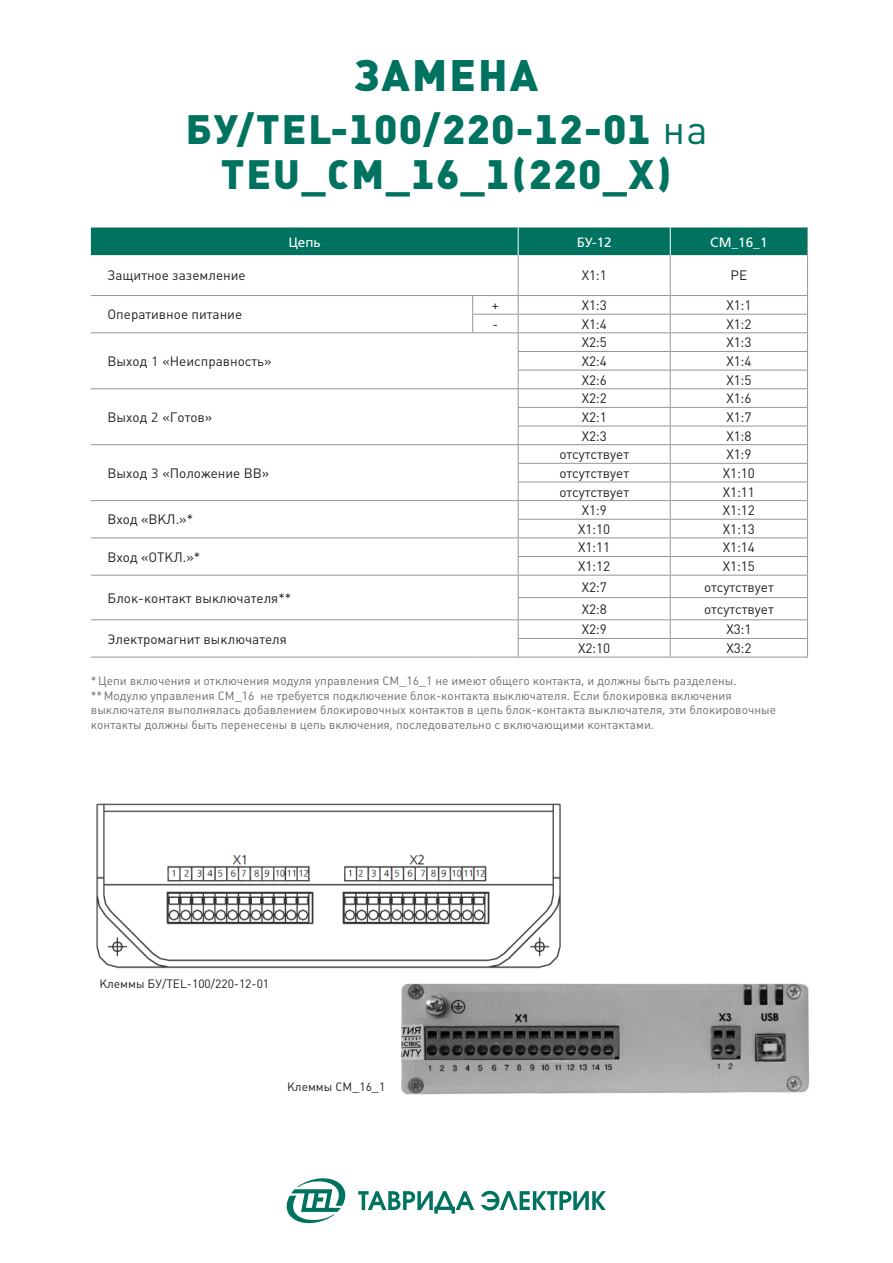
<style>
.page{position:relative;width:893px;height:1263px;background:#fff}
.page>*{position:absolute;margin:0;border:0;box-sizing:border-box;transform-origin:0 0}
.ЗАМЕНА{font:900 43.5px "Plumb";letter-spacing:.05em;color:#007360}
.НАЗВАНИЕ{font:900 40.5px/45px "Plumb";letter-spacing:.03em;color:#007360;text-align:center}
.ТЕКСТ_ВНУТРИ_ТАБЛИЦЫ{font:13.5px "Plumb";color:#231f20}
.ЗАГОЛОВОК_В_ТАБЛИЦЕ{font:13.5px "Free Set C";color:#fff}
.СНОСКИ{font:12px/14.4px "Plumb";color:#6c6d70}
.ТЕКСТ_ВНУТРИ_ТАБЛИЦЫ-2{font:12px "Plumb";color:#231f20}
.s1{font-weight:400}
.s2{font-family:"Frutiger LT Std";font-weight:300}
</style>
<div class="page">
<img style="left:96px;top:803px;width:465px;height:166px">
<hr style="left:518px;top:255px;width:1px;height:40px;background:#939598">
<hr style="left:670px;top:255px;width:1px;height:40px;background:#939598">
<hr style="left:807px;top:255px;width:1px;height:40px;background:#939598">
<hr style="left:91px;top:295px;width:382px;height:1px;background:#939598">
<hr style="left:473px;top:295px;width:45px;height:1px;background:#939598">
<hr style="left:518px;top:295px;width:152px;height:1px;background:#939598">
<hr style="left:670px;top:295px;width:138px;height:1px;background:#939598">
<hr style="left:472px;top:314px;width:46px;height:1px;background:#939598">
<svg style="left:472px;top:296px;width:1px;height:36px"></svg>
<hr style="left:518px;top:314px;width:152px;height:1px;background:#939598">
<hr style="left:670px;top:314px;width:138px;height:1px;background:#939598">
<hr style="left:91px;top:332px;width:382px;height:1px;background:#939598">
<hr style="left:473px;top:332px;width:45px;height:1px;background:#939598">
<hr style="left:518px;top:332px;width:152px;height:1px;background:#939598">
<hr style="left:670px;top:332px;width:138px;height:1px;background:#939598">
<hr style="left:518px;top:351px;width:152px;height:1px;background:#939598">
<hr style="left:670px;top:351px;width:138px;height:1px;background:#939598">
<hr style="left:518px;top:370px;width:152px;height:1px;background:#939598">
<hr style="left:670px;top:370px;width:138px;height:1px;background:#939598">
<hr style="left:91px;top:388px;width:382px;height:1px;background:#939598">
<hr style="left:473px;top:388px;width:45px;height:1px;background:#939598">
<hr style="left:518px;top:388px;width:152px;height:1px;background:#939598">
<hr style="left:670px;top:388px;width:138px;height:1px;background:#939598">
<hr style="left:518px;top:407px;width:152px;height:1px;background:#939598">
<hr style="left:670px;top:407px;width:138px;height:1px;background:#939598">
<hr style="left:518px;top:426px;width:152px;height:1px;background:#939598">
<hr style="left:670px;top:426px;width:138px;height:1px;background:#939598">
<hr style="left:91px;top:444px;width:382px;height:1px;background:#939598">
<hr style="left:473px;top:444px;width:45px;height:1px;background:#939598">
<hr style="left:518px;top:444px;width:152px;height:1px;background:#939598">
<hr style="left:670px;top:444px;width:138px;height:1px;background:#939598">
<hr style="left:518px;top:463px;width:152px;height:1px;background:#939598">
<hr style="left:670px;top:463px;width:138px;height:1px;background:#939598">
<hr style="left:518px;top:482px;width:152px;height:1px;background:#939598">
<hr style="left:670px;top:482px;width:138px;height:1px;background:#939598">
<hr style="left:91px;top:500px;width:382px;height:1px;background:#939598">
<hr style="left:473px;top:500px;width:45px;height:1px;background:#939598">
<hr style="left:518px;top:500px;width:152px;height:1px;background:#939598">
<hr style="left:670px;top:500px;width:138px;height:1px;background:#939598">
<hr style="left:518px;top:519px;width:152px;height:1px;background:#939598">
<hr style="left:670px;top:519px;width:138px;height:1px;background:#939598">
<hr style="left:91px;top:537px;width:382px;height:1px;background:#939598">
<hr style="left:473px;top:537px;width:45px;height:1px;background:#939598">
<hr style="left:518px;top:537px;width:152px;height:1px;background:#939598">
<hr style="left:670px;top:537px;width:138px;height:1px;background:#939598">
<hr style="left:518px;top:556px;width:152px;height:1px;background:#939598">
<hr style="left:670px;top:556px;width:138px;height:1px;background:#939598">
<hr style="left:91px;top:575px;width:382px;height:1px;background:#939598">
<hr style="left:473px;top:575px;width:45px;height:1px;background:#939598">
<hr style="left:518px;top:575px;width:152px;height:1px;background:#939598">
<hr style="left:670px;top:575px;width:138px;height:1px;background:#939598">
<hr style="left:518px;top:597px;width:152px;height:1px;background:#939598">
<hr style="left:670px;top:597px;width:138px;height:1px;background:#939598">
<hr style="left:91px;top:619px;width:382px;height:1px;background:#939598">
<hr style="left:473px;top:619px;width:45px;height:1px;background:#939598">
<hr style="left:91px;top:657px;width:382px;height:1px;background:#939598">
<hr style="left:473px;top:657px;width:45px;height:1px;background:#939598">
<hr style="left:518px;top:619px;width:152px;height:1px;background:#939598">
<hr style="left:670px;top:619px;width:138px;height:1px;background:#939598">
<hr style="left:518px;top:638px;width:152px;height:1px;background:#939598">
<svg style="left:518px;top:296px;width:1px;height:361px"></svg>
<hr style="left:670px;top:638px;width:138px;height:1px;background:#939598">
<svg style="left:670px;top:296px;width:1px;height:361px"></svg>
<svg style="left:807px;top:296px;width:1px;height:361px"></svg>
<hr style="left:518px;top:657px;width:152px;height:1px;background:#939598">
<hr style="left:670px;top:657px;width:138px;height:1px;background:#939598">
<div style="left:91px;top:227px;width:717px;height:28px;background:#007360"></div>
<img style="left:402px;top:983px;width:407px;height:112px">
<svg style="left:286px;top:1178px;width:320px;height:46px"></svg>
<p class="ЗАМЕНА" style="left:355px;top:46px;width:185px">ЗАМЕНА</p>
<p class="НАЗВАНИЕ" style="left:186px;top:105px;width:523px">БУ/TEL-100/220-12-01 <span class="s1">на<br></span>TEU_СМ_16_1(220_Х)</p>
<p class="ЗАГОЛОВОК_В_ТАБЛИЦЕ" style="left:288px;top:234px;width:34px">Цепь</p>
<p class="ЗАГОЛОВОК_В_ТАБЛИЦЕ" style="left:577px;top:234px;width:36px">БУ-12</p>
<p class="ЗАГОЛОВОК_В_ТАБЛИЦЕ" style="left:710px;top:234px;width:59px">CM_16_1</p>
<p class="ТЕКСТ_ВНУТРИ_ТАБЛИЦЫ" style="left:107px;top:268px;width:140px">Защитное заземление</p>
<p class="ТЕКСТ_ВНУТРИ_ТАБЛИЦЫ" style="left:582px;top:268px;width:27px">X1:1</p>
<p class="ТЕКСТ_ВНУТРИ_ТАБЛИЦЫ" style="left:731px;top:268px;width:18px">PE</p>
<p class="ТЕКСТ_ВНУТРИ_ТАБЛИЦЫ" style="left:107px;top:307px;width:136px">Оперативное питание</p>
<p class="ТЕКСТ_ВНУТРИ_ТАБЛИЦЫ" style="left:492px;top:298px;width:9px">+</p>
<p class="ТЕКСТ_ВНУТРИ_ТАБЛИЦЫ" style="left:582px;top:298px;width:27px">X1:3</p>
<p class="ТЕКСТ_ВНУТРИ_ТАБЛИЦЫ" style="left:726px;top:298px;width:27px">X1:1</p>
<p class="ТЕКСТ_ВНУТРИ_ТАБЛИЦЫ" style="left:493px;top:316px;width:7px">-</p>
<p class="ТЕКСТ_ВНУТРИ_ТАБЛИЦЫ" style="left:582px;top:316px;width:27px">X1:4</p>
<p class="ТЕКСТ_ВНУТРИ_ТАБЛИЦЫ" style="left:726px;top:316px;width:27px">X1:2</p>
<p class="ТЕКСТ_ВНУТРИ_ТАБЛИЦЫ" style="left:107px;top:353px;width:165px">Выход <span class="s2">1</span> «Неисправность»</p>
<p class="ТЕКСТ_ВНУТРИ_ТАБЛИЦЫ" style="left:107px;top:409px;width:106px">Выход <span class="s2">2</span> «Готов»</p>
<p class="ТЕКСТ_ВНУТРИ_ТАБЛИЦЫ" style="left:107px;top:465px;width:163px">Выход <span class="s2">3</span> «Положение ВВ»</p>
<p class="ТЕКСТ_ВНУТРИ_ТАБЛИЦЫ" style="left:107px;top:512px;width:87px">Вход «ВКЛ.»*</p>
<p class="ТЕКСТ_ВНУТРИ_ТАБЛИЦЫ" style="left:107px;top:549px;width:94px">Вход «ОТКЛ.»*</p>
<p class="ТЕКСТ_ВНУТРИ_ТАБЛИЦЫ" style="left:107px;top:590px;width:185px">Блок-контакт выключателя**</p>
<p class="ТЕКСТ_ВНУТРИ_ТАБЛИЦЫ" style="left:107px;top:631px;width:181px">Электромагнит выключателя</p>
<p class="ТЕКСТ_ВНУТРИ_ТАБЛИЦЫ" style="left:582px;top:335px;width:27px">X2:5</p>
<p class="ТЕКСТ_ВНУТРИ_ТАБЛИЦЫ" style="left:726px;top:335px;width:27px">X1:3</p>
<p class="ТЕКСТ_ВНУТРИ_ТАБЛИЦЫ" style="left:582px;top:353px;width:27px">X2:4</p>
<p class="ТЕКСТ_ВНУТРИ_ТАБЛИЦЫ" style="left:726px;top:353px;width:27px">X1:4</p>
<p class="ТЕКСТ_ВНУТРИ_ТАБЛИЦЫ" style="left:582px;top:372px;width:27px">X2:6</p>
<p class="ТЕКСТ_ВНУТРИ_ТАБЛИЦЫ" style="left:726px;top:372px;width:27px">X1:5</p>
<p class="ТЕКСТ_ВНУТРИ_ТАБЛИЦЫ" style="left:582px;top:391px;width:27px">X2:2</p>
<p class="ТЕКСТ_ВНУТРИ_ТАБЛИЦЫ" style="left:726px;top:391px;width:27px">X1:6</p>
<p class="ТЕКСТ_ВНУТРИ_ТАБЛИЦЫ" style="left:582px;top:409px;width:27px">X2:1</p>
<p class="ТЕКСТ_ВНУТРИ_ТАБЛИЦЫ" style="left:726px;top:409px;width:27px">X1:7</p>
<p class="ТЕКСТ_ВНУТРИ_ТАБЛИЦЫ" style="left:582px;top:428px;width:27px">X2:3</p>
<p class="ТЕКСТ_ВНУТРИ_ТАБЛИЦЫ" style="left:726px;top:428px;width:27px">X1:8</p>
<p class="ТЕКСТ_ВНУТРИ_ТАБЛИЦЫ" style="left:559px;top:447px;width:71px">отсутствует</p>
<p class="ТЕКСТ_ВНУТРИ_ТАБЛИЦЫ" style="left:726px;top:447px;width:27px">X1:9</p>
<p class="ТЕКСТ_ВНУТРИ_ТАБЛИЦЫ" style="left:559px;top:465px;width:71px">отсутствует</p>
<p class="ТЕКСТ_ВНУТРИ_ТАБЛИЦЫ" style="left:723px;top:465px;width:34px">X1:10</p>
<p class="ТЕКСТ_ВНУТРИ_ТАБЛИЦЫ" style="left:559px;top:484px;width:71px">отсутствует</p>
<p class="ТЕКСТ_ВНУТРИ_ТАБЛИЦЫ" style="left:723px;top:484px;width:34px">X1:11</p>
<p class="ТЕКСТ_ВНУТРИ_ТАБЛИЦЫ" style="left:582px;top:503px;width:27px">X1:9</p>
<p class="ТЕКСТ_ВНУТРИ_ТАБЛИЦЫ" style="left:723px;top:503px;width:34px">X1:12</p>
<p class="ТЕКСТ_ВНУТРИ_ТАБЛИЦЫ" style="left:578px;top:521px;width:34px">X1:10</p>
<p class="ТЕКСТ_ВНУТРИ_ТАБЛИЦЫ" style="left:723px;top:521px;width:34px">X1:13</p>
<p class="ТЕКСТ_ВНУТРИ_ТАБЛИЦЫ" style="left:578px;top:540px;width:34px">X1:11</p>
<p class="ТЕКСТ_ВНУТРИ_ТАБЛИЦЫ" style="left:723px;top:540px;width:34px">X1:14</p>
<p class="ТЕКСТ_ВНУТРИ_ТАБЛИЦЫ" style="left:578px;top:558px;width:34px">X1:12</p>
<p class="ТЕКСТ_ВНУТРИ_ТАБЛИЦЫ" style="left:723px;top:558px;width:34px">X1:15</p>
<p class="ТЕКСТ_ВНУТРИ_ТАБЛИЦЫ" style="left:582px;top:579px;width:27px">X2:7</p>
<p class="ТЕКСТ_ВНУТРИ_ТАБЛИЦЫ" style="left:704px;top:579px;width:71px">отсутствует</p>
<p class="ТЕКСТ_ВНУТРИ_ТАБЛИЦЫ" style="left:582px;top:601px;width:27px">X2:8</p>
<p class="ТЕКСТ_ВНУТРИ_ТАБЛИЦЫ" style="left:704px;top:601px;width:71px">отсутствует</p>
<p class="ТЕКСТ_ВНУТРИ_ТАБЛИЦЫ" style="left:582px;top:622px;width:27px">X2:9</p>
<p class="ТЕКСТ_ВНУТРИ_ТАБЛИЦЫ" style="left:726px;top:622px;width:27px">X3:1</p>
<p class="ТЕКСТ_ВНУТРИ_ТАБЛИЦЫ" style="left:578px;top:640px;width:34px">X2:10</p>
<p class="ТЕКСТ_ВНУТРИ_ТАБЛИЦЫ" style="left:726px;top:640px;width:27px">X3:2</p>
<p class="СНОСКИ" style="left:91px;top:674px;width:647px">*Цепи включения и отключения модуля управления CM_16_1 не имеют общего контакта, и должны быть разделены.</p>
<p class="СНОСКИ" style="left:91px;top:688px;width:687px">**Модулю управления СМ_16 не требуется подключение блок-контакта выключателя. Если блокировка включения выключателя выполнялась добавлением блокировочных контактов в цепь блок-контакта выключателя, эти блокировочные контакты должны быть перенесены в цепь включения, последовательно с включающими контактами.</p>
<p class="ТЕКСТ_ВНУТРИ_ТАБЛИЦЫ-2" style="left:99px;top:977px;width:171px">Клеммы БУ/TEL-100/220-12-01</p>
<p class="ТЕКСТ_ВНУТРИ_ТАБЛИЦЫ-2" style="left:287px;top:1080px;width:100px">Клеммы CM_16_1</p>
</div>
